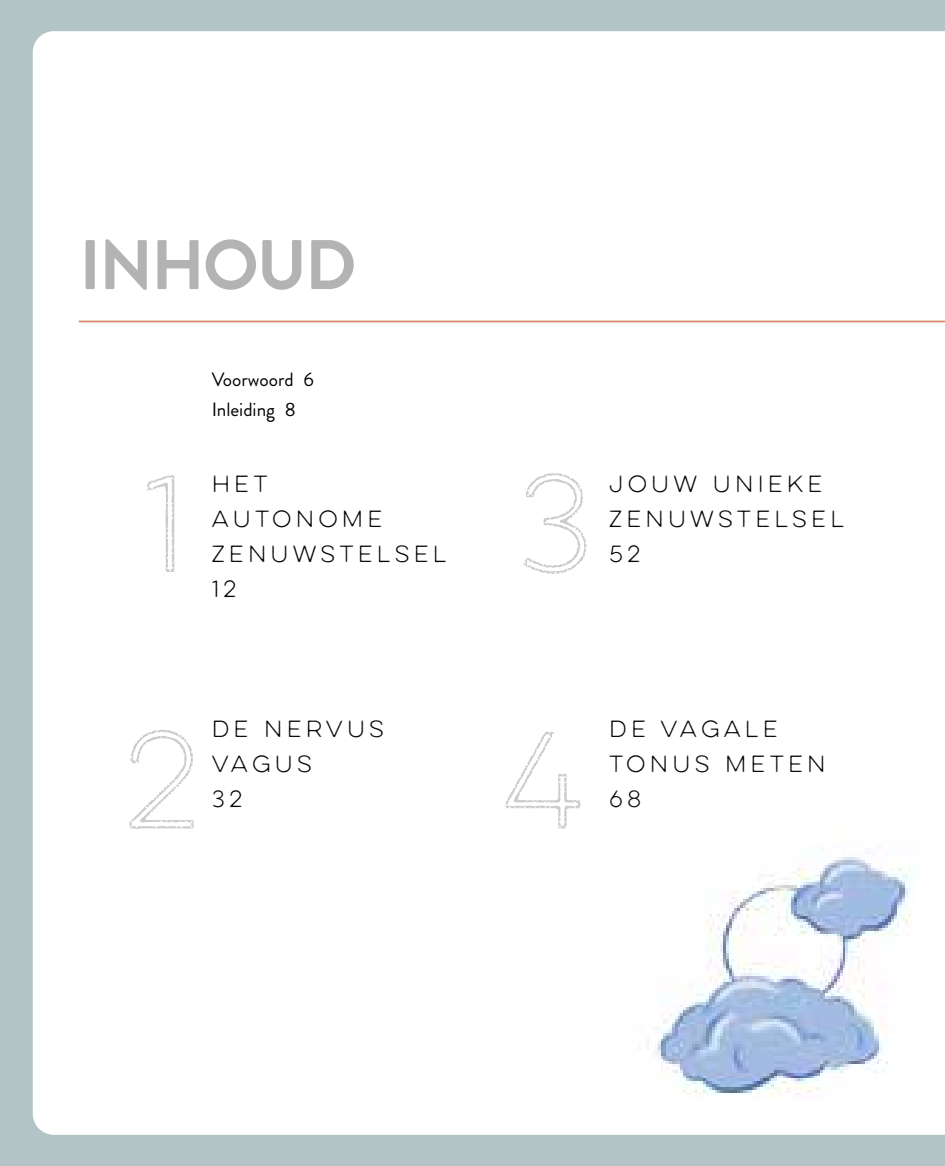
<style>
.page{position:relative;width:945px;height:1166px;background:#b3c4c7}
.page>*{position:absolute;margin:0;border:0;box-sizing:border-box;transform-origin:0 0}
.t1{font:122.5px "Lulo Outline";color:#ccc}
.t2{font:700 70px "Brandon Grotesque";letter-spacing:-.03em;color:#b3b3b3}
.t3{font:21px/35px "Lulo One";color:#000}
.t4{font:19.25px/30.6px "Brandon Grotesque";color:#000}
</style>
<div class="page">
<div style="left:33px;top:31px;width:912px;height:1103px;background:#fff"></div>
<img style="left:616px;top:804px;width:308px;height:296px">
<hr style="left:79px;top:320px;width:866px;height:2px;background:#da8a6b">
<div style="left:116px;top:721px;width:110px;height:145px;background:#fff"></div>
<div style="left:489px;top:721px;width:120px;height:145px;background:#fff"></div>
<div style="left:212px;top:372px;width:241px;height:19px;background:#fff"></div>
<div style="left:212px;top:403px;width:241px;height:19px;background:#fff"></div>
<div style="left:212px;top:434px;width:241px;height:21px;background:#fff"></div>
<div style="left:212px;top:652px;width:241px;height:21px;background:#fff"></div>
<div style="left:212px;top:687px;width:241px;height:21px;background:#fff"></div>
<div style="left:99px;top:464px;width:110px;height:146px;background:#fff"></div>
<div style="left:508px;top:464px;width:110px;height:146px;background:#fff"></div>
<h2 class="t2" style="left:79px;top:216px;width:279px">INHOUD</h2>
<p class="t4" style="left:212px;top:364px;width:104px">Voorwoord 6<br>Inleiding 8</p>
<h1 class="t1" style="left:143px;top:439px;width:68px">1</h1>
<h1 class="t1" style="left:517px;top:439px;width:103px">3</h1>
<p class="t3" style="left:212px;top:466px;width:241px">HET<br>AUTONOME<br>ZENUWSTELSEL<br>12</p>
<p class="t3" style="left:609px;top:466px;width:241px">JOUW UNIEKE<br>ZENUWSTELSEL<br>52</p>
<p class="t3" style="left:212px;top:711px;width:178px">DE NERVUS<br>VAGUS<br>32</p>
<h1 class="t1" style="left:123px;top:695px;width:105px">2</h1>
<h1 class="t1" style="left:502px;top:695px;width:109px">4</h1>
<p class="t3" style="left:609px;top:711px;width:222px">DE VAGALE<br>TONUS METEN<br>68</p>
</div>
